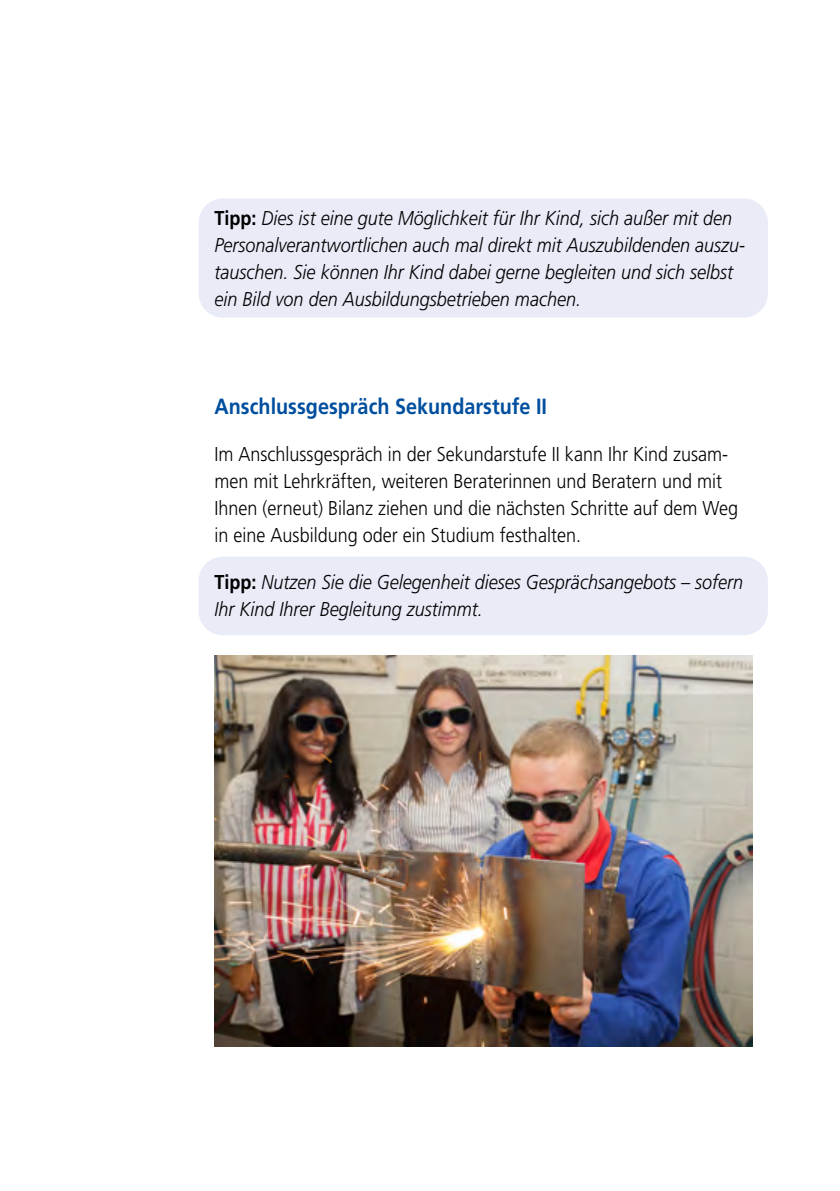
<style>
.page{position:relative;width:840px;height:1191px;background:#fff}
.page>*{position:absolute;margin:0;border:0;box-sizing:border-box;transform-origin:0 0}
.t1{font:700 22px "Frutiger LT";color:#004f9f;scale:.9 1}
.t2{font:italic 300 20px/27px "Frutiger LT";color:#000;scale:.9 1}
.t3{font:300 20px/27px "Frutiger LT";color:#000;scale:.9 1}
.s1{font-weight:700;font-style:normal}
</style>
<div class="page">
<div style="left:198px;top:198px;width:569px;height:119px;background:#e9ebf7;border-radius:24px"></div>
<div style="left:198px;top:557px;width:569px;height:78px;background:#e9ebf7;border-radius:24px"></div>
<img style="left:214px;top:655px;width:538px;height:391px">
<p class="t2" style="left:214px;top:205px;width:590px"><span class="s1">Tipp:</span> Dies ist eine gute Möglichkeit für Ihr Kind, sich außer mit den Personalverantwortlichen auch mal direkt mit Auszubildenden auszu&shy;tauschen. Sie können Ihr Kind dabei gerne begleiten und sich selbst ein Bild von den Ausbildungsbetrieben machen.</p>
<p class="t1" style="left:214px;top:393px;width:371px">Anschlussgespräch Sekundarstufe II</p>
<p class="t3" style="left:214px;top:441px;width:583px">Im Anschlussgespräch in der Sekundarstufe II kann Ihr Kind zusam&shy;men mit Lehrkräften, weiteren Beraterinnen und Beratern und mit Ihnen (erneut) Bilanz ziehen und die nächsten Schritte auf dem Weg in eine Ausbildung oder ein Studium festhalten.</p>
<p class="t2" style="left:214px;top:569px;width:588px"><span class="s1">Tipp:</span> Nutzen Sie die Gelegenheit dieses Gesprächsangebots – sofern<br>Ihr Kind Ihrer Begleitung zustimmt.</p>
</div>
